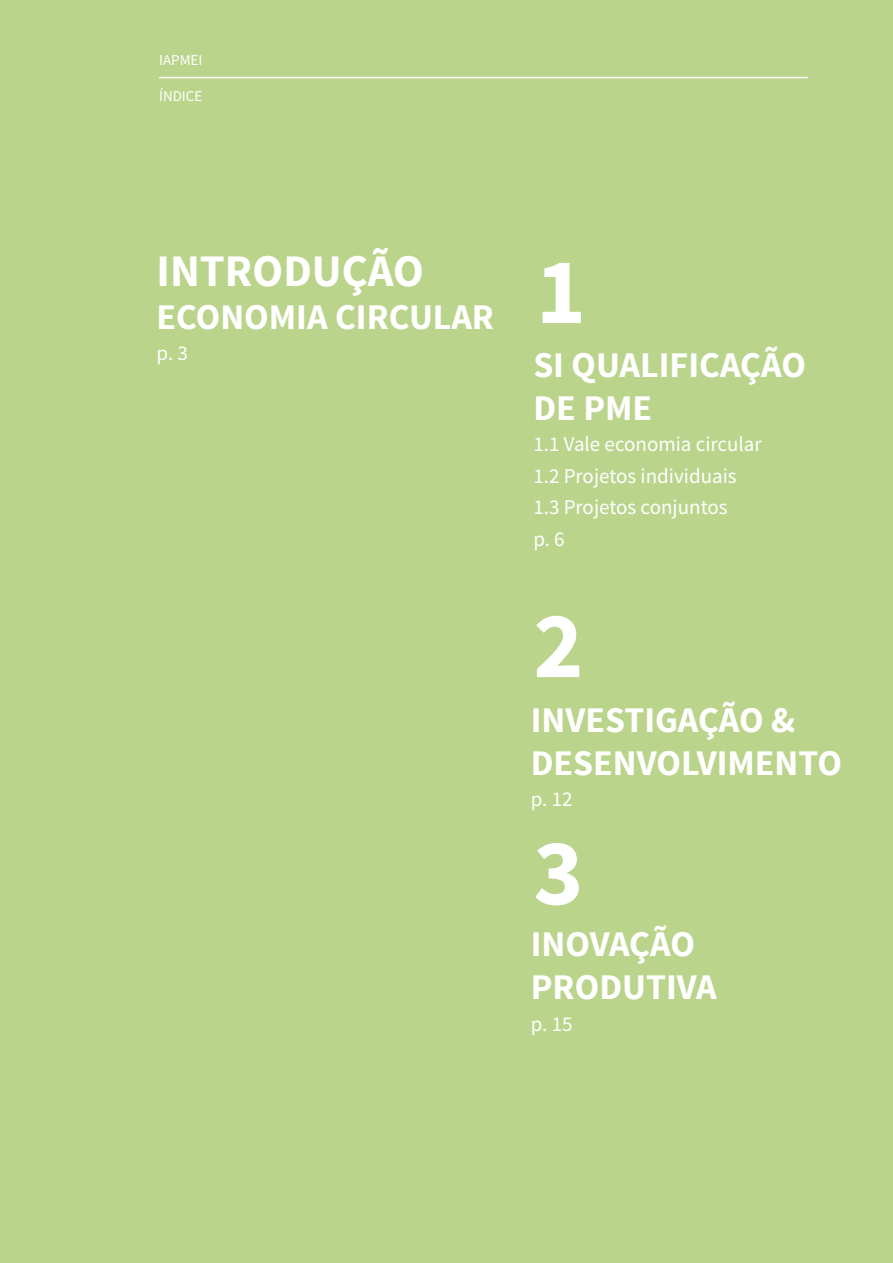
<style>
.page{position:relative;width:893px;height:1263px;background:#bad48c}
.page>*{position:absolute;margin:0;border:0;box-sizing:border-box;transform-origin:0 0}
.t1{font:700 94.8px "Source Sans Pro";color:#fff}
.t2{font:700 45px "Source Sans Pro";color:#fff}
.t3{font:700 36px/43.2px "Source Sans Pro";color:#fff}
.t4{font:21px/31.5px "Source Sans Pro";color:#fff}
.t5{font:15px "Source Sans Pro";color:#fff}
</style>
<div class="page">
<hr style="left:159px;top:77px;width:649px;height:1px;background:#fff">
<p class="t5" style="left:159px;top:51px;width:45px">IAPMEI</p>
<p class="t5" style="left:159px;top:87px;width:45px">ÍNDICE</p>
<p class="t2" style="left:157px;top:242px;width:269px">INTRODUÇÃO</p>
<p class="t3" style="left:157px;top:297px;width:339px">ECONOMIA CIRCULAR</p>
<p class="t4" style="left:157px;top:338px;width:33px">p. 3</p>
<h1 class="t1" style="left:536px;top:231px;width:52px">1</h1>
<p class="t3" style="left:533px;top:344px;width:274px">SI QUALIFICAÇÃO<br>DE PME</p>
<p class="t4" style="left:533px;top:429px;width:230px">1.1 Vale economia circular<br>1.2 Projetos individuais<br>1.3 Projetos conjuntos<br>p. 6</p>
<h1 class="t1" style="left:533px;top:585px;width:52px">2</h1>
<p class="t3" style="left:531px;top:699px;width:313px">INVESTIGAÇÃO &amp;<br>DESENVOLVIMENTO</p>
<p class="t4" style="left:531px;top:783px;width:43px">p. 12</p>
<h1 class="t1" style="left:533px;top:812px;width:52px">3</h1>
<p class="t3" style="left:531px;top:923px;width:187px">INOVAÇÃO<br>PRODUTIVA</p>
<p class="t4" style="left:531px;top:1008px;width:43px">p. 15</p>
</div>
